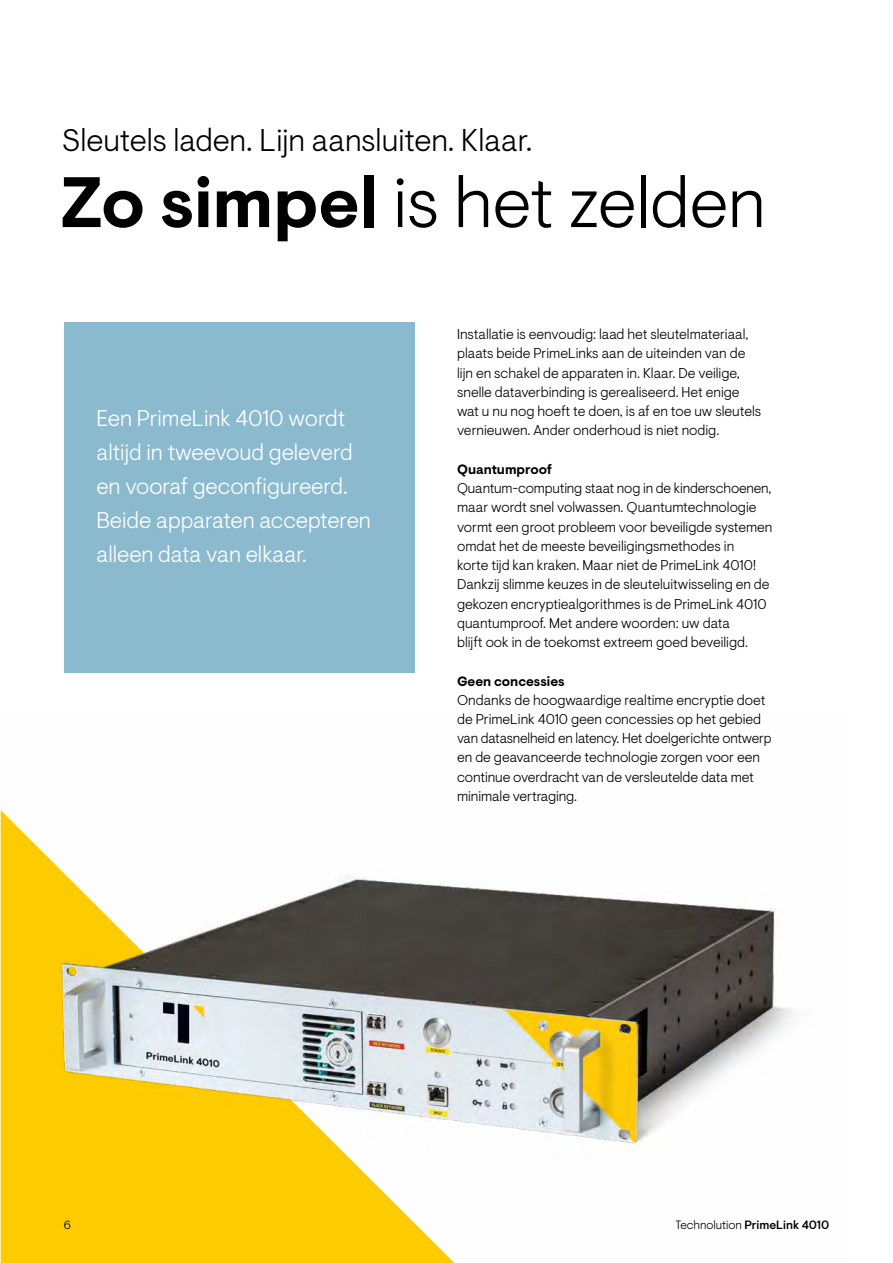
<style>
.page{position:relative;width:893px;height:1263px;background:#fff}
.page>*{position:absolute;margin:0;border:0;box-sizing:border-box;transform-origin:0 0}
.t1{font:300 71.25px "Visuelt Pro";color:#000}
.t2{font:300 31.35px "Visuelt Pro";color:#000}
.t3{font:300 22.65px/34px "Visuelt Pro";color:#fff}
.t4{font:300 14.25px/19.2px "Visuelt Pro";color:#000}
.t5{font:700 13.5px "Visuelt Pro";color:#000}
.t6{font:500 12px "Visuelt Pro";color:#000}
.t7{font:300 12px "Visuelt Pro";color:#000}
.s1{font-weight:700}
.s2{font-weight:300}
</style>
<div class="page">
<img style="left:0;top:810px;width:795px;height:453px">
<div style="left:64px;top:322px;width:351px;height:351px;background:#8bbacf"></div>
<h2 class="t2" style="left:62px;top:122px;width:472px">Sleutels laden. Lijn aansluiten. Klaar.</h2>
<h1 class="t1" style="left:60px;top:161px;width:707px"><span class="s1">Zo simpel</span> is het zelden</h1>
<h3 class="t3" style="left:96px;top:402px;width:276px">Een PrimeLink 4010 wordt altijd in tweevoud geleverd en vooraf geconfigureerd.<br>Beide apparaten accepteren alleen data van elkaar.</h3>
<p class="t4" style="left:457px;top:325px;width:306px">Installatie is eenvoudig: laad het sleutelmateriaal, plaats beide PrimeLinks aan de uiteinden van de lijn en schakel de apparaten in. Klaar. De veilige, snelle dataverbinding is gerealiseerd. Het enige wat u nu nog hoeft te doen, is af en toe uw sleutels vernieuwen. Ander onderhoud is niet nodig.</p>
<p class="t5" style="left:457px;top:461px;width:96px">Quantumproof</p>
<p class="t4" style="left:457px;top:479px;width:317px">Quantum-computing staat nog in de kinderschoenen, maar wordt snel volwassen. Quantumtechnologie vormt een groot probleem voor beveiligde systemen omdat het de meeste beveiligingsmethodes in<br>korte tijd kan kraken. Maar niet de PrimeLink 4010!<br>Dankzij slimme keuzes in de sleuteluitwisseling en de gekozen encryptiealgorithmes is de PrimeLink 4010 quantumproof. Met andere woorden: uw data<br>blijft ook in de toekomst extreem goed beveiligd.</p>
<p class="t5" style="left:457px;top:673px;width:109px">Geen concessies</p>
<p class="t4" style="left:457px;top:690px;width:316px">Ondanks de hoogwaardige realtime encryptie doet de PrimeLink 4010 geen concessies op het gebied van datasnelheid en latency. Het doelgerichte ontwerp en de geavanceerde technologie zorgen voor een continue overdracht van de versleutelde data met minimale vertraging.</p>
<p class="t7" style="left:64px;top:1218px;width:9px">6</p>
<p class="t6" style="left:675px;top:1217px;width:155px"><span class="s2">Technolution</span> PrimeLink 4010</p>
</div>
